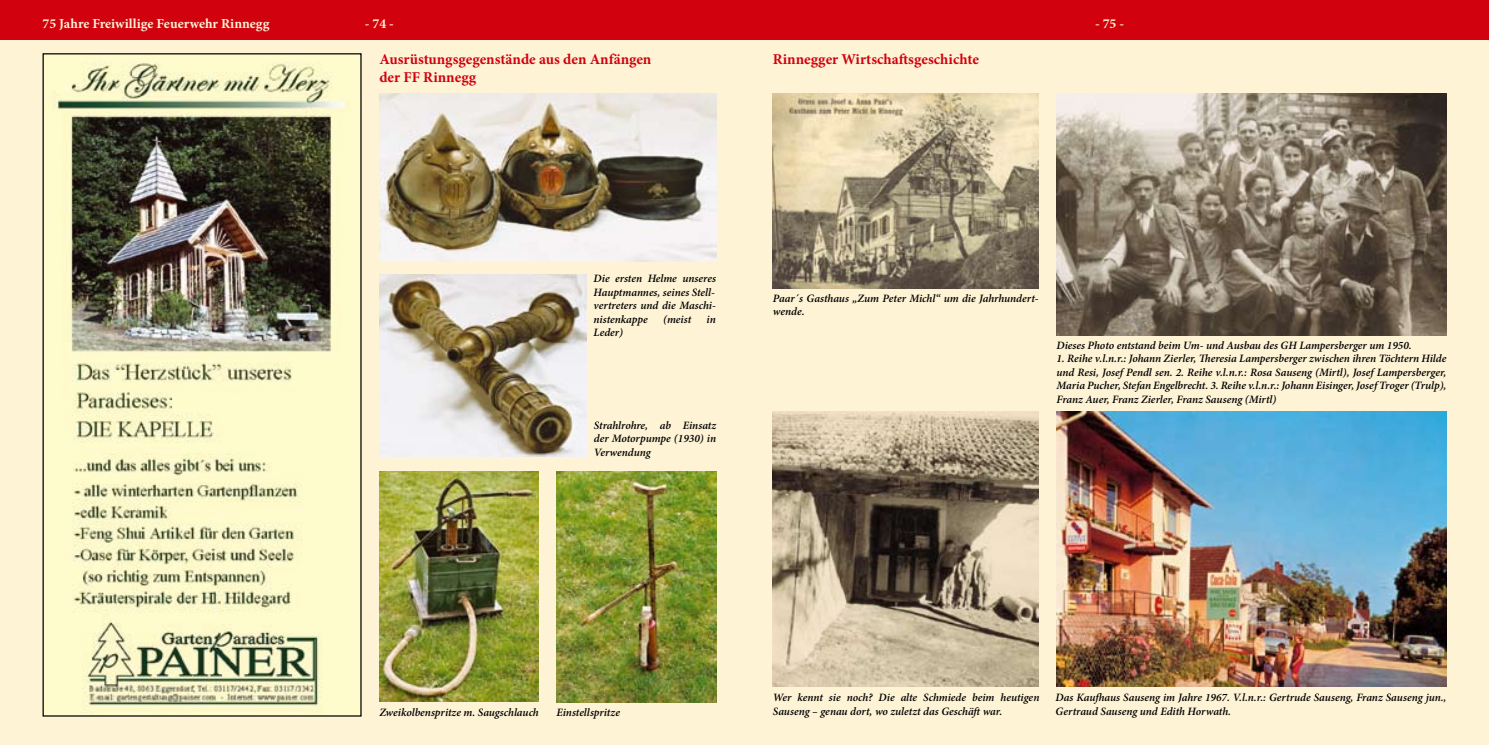
<style>
.page{position:relative;width:1489px;height:745px;background:#fff}
.page>*{position:absolute;margin:0;border:0;box-sizing:border-box;transform-origin:0 0}
.t1{font:700 15px/18px "Minion Pro";color:#d1010e}
.t2{font:700 13.75px "Minion Pro";color:#fef3d5}
.t3{font:italic 600 11.25px/13.5px "Minion Pro";letter-spacing:-.005em;color:#000}
</style>
<div class="page">
<div style="left:0;top:0;width:744px;height:744px;background:#fef3d5"></div>
<div style="left:0;top:0;width:744px;height:39px;background:#d1010e"></div>
<div style="left:744px;top:0;width:744px;height:744px;background:#fef3d5"></div>
<div style="left:744px;top:0;width:744px;height:39px;background:#d1010e"></div>
<img style="left:1056px;top:411px;width:390px;height:275px">
<img style="left:772px;top:93px;width:266px;height:195px">
<img style="left:1056px;top:93px;width:390px;height:242px">
<img style="left:772px;top:411px;width:266px;height:275px">
<img style="left:45px;top:55px;width:314px;height:659px">
<img style="left:379px;top:93px;width:337px;height:168px">
<img style="left:379px;top:274px;width:207px;height:182px">
<img style="left:556px;top:471px;width:160px;height:230px">
<img style="left:379px;top:471px;width:160px;height:230px">
<p class="t2" style="left:43px;top:14px;width:228px">75 Jahre Freiwillige Feuerwehr Rinnegg</p>
<p class="t2" style="left:365px;top:14px;width:31px">- 74 -</p>
<p class="t2" style="left:1094px;top:14px;width:31px">- 75 -</p>
<h1 class="t1" style="left:379px;top:50px;width:273px">Ausrüstungsgegenstände aus den Anfängen der FF Rinnegg</h1>
<h1 class="t1" style="left:772px;top:50px;width:208px">Rinnegger Wirtschaftsgeschichte</h1>
<p class="t3" style="left:593px;top:271px;width:124px;text-align:justify">Die ersten Helme unseres Hauptmannes, seines Stell&shy;vertreters und die Maschi&shy;nistenkappe</p>
<p class="t3" style="left:663px;top:312px;width:30px">(meist</p>
<p class="t3" style="left:706px;top:312px;width:11px">in</p>
<p class="t3" style="left:593px;top:325px;width:31px">Leder)</p>
<p class="t3" style="left:594px;top:418px;width:124px;text-align:justify">Strahlrohre, ab Einsatz der Motorpumpe (1930) in Verwendung</p>
<p class="t3" style="left:772px;top:291px;width:267px">Paar´s Gasthaus „Zum Peter Michl“ um die Jahrhundert&shy;wende.</p>
<p class="t3" style="left:1056px;top:338px;width:357px">Dieses Photo entstand beim Um- und Ausbau des GH Lampersberger um 1950.</p>
<p class="t3" style="left:1056px;top:352px;width:391px;text-align:justify">1. Reihe v.l.n.r.: Johann Zierler, Theresia Lampersberger zwischen ihren Töchtern Hilde und Resi, Josef Pendl sen. 2. Reihe v.l.n.r.: Rosa Sauseng (Mirtl), Josef Lampersberger, Maria Pucher, Stefan Engelbrecht. 3. Reihe v.l.n.r.: Johann Eisinger, Josef Troger (Trulp), Franz Auer, Franz Zierler, Franz Sauseng (Mirtl)</p>
<p class="t3" style="left:379px;top:704px;width:161px">Zweikolbenspritze m. Saugschlauch</p>
<p class="t3" style="left:556px;top:704px;width:65px">Einstellspritze</p>
<p class="t3" style="left:772px;top:690px;width:268px">Wer kennt sie noch? Die alte Schmiede beim heutigen<br>Sauseng – genau dort, wo zuletzt das Geschäft war.</p>
<p class="t3" style="left:1055px;top:690px;width:392px">Das Kaufhaus Sauseng im Jahre 1967. V.l.n.r.: Gertrude Sauseng, Franz Sauseng jun.,<br>Gertraud Sauseng und Edith Horwath.</p>
</div>
